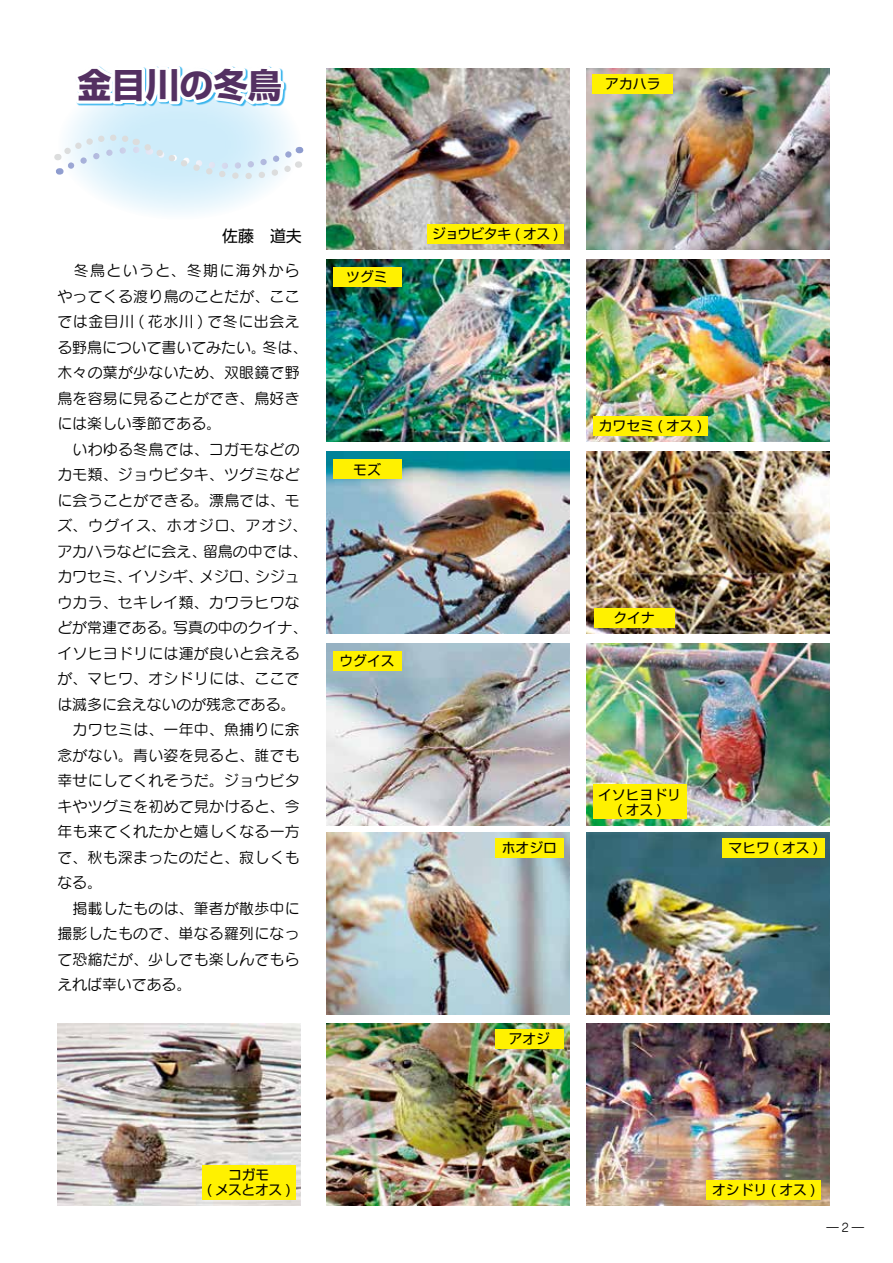
<style>
.page{position:relative;width:893px;height:1263px;background:#fff}
.page>*{position:absolute;margin:0;border:0;box-sizing:border-box;transform-origin:0 0}
.t1{font:700 34.05px "Shin Go Pro";color:#543062}
.t2{font:15.9px "Shin Go Pro";color:#000}
.t3{font:14.85px/25.5px "Seurat Pro M";letter-spacing:.02em;color:#000}
.t4{font:14.85px "Seurat Pro M";color:#000}
.t5{font:14.85px "Seurat Pro M";letter-spacing:.04em;color:#000}
.t6{font:14.85px "Seurat Pro M";letter-spacing:.07em;color:#000}
.t7{font:14.85px "Seurat Pro M";letter-spacing:.1em;color:#000}
.t8{font:13.8px/14.9px "Shin Go Pro";color:#000;text-align:center}
.t9{font:13.8px "Shin Go Pro";letter-spacing:-.05em;color:#000}
.t10{font:13.8px/14.9px "Shin Go Pro";letter-spacing:-.02em;color:#000;text-align:center}
.t11{font:11.7px "Seurat Pro M";color:#000}
</style>
<div class="page">
<svg style="left:57px;top:68px;width:245px;height:152px"></svg>
<svg style="left:70px;top:66px;width:217px;height:45px"></svg>
<img style="left:586px;top:68px;width:243px;height:182px">
<img style="left:586px;top:452px;width:243px;height:182px">
<img style="left:586px;top:832px;width:243px;height:182px">
<img style="left:586px;top:259px;width:243px;height:182px">
<img style="left:586px;top:643px;width:243px;height:182px">
<img style="left:586px;top:1023px;width:243px;height:182px">
<img style="left:326px;top:68px;width:243px;height:182px">
<img style="left:326px;top:452px;width:243px;height:182px">
<img style="left:326px;top:832px;width:243px;height:182px">
<img style="left:326px;top:259px;width:243px;height:182px">
<img style="left:326px;top:643px;width:243px;height:182px">
<img style="left:326px;top:1023px;width:243px;height:182px">
<img style="left:57px;top:1023px;width:243px;height:182px">
<div style="left:593px;top:74px;width:80px;height:19px;background:#fff100"></div>
<div style="left:594px;top:608px;width:80px;height:20px;background:#fff100"></div>
<div style="left:722px;top:838px;width:102px;height:19px;background:#fff100"></div>
<div style="left:593px;top:416px;width:115px;height:19px;background:#fff100"></div>
<div style="left:593px;top:785px;width:93px;height:34px;background:#fff100"></div>
<div style="left:706px;top:1180px;width:115px;height:19px;background:#fff100"></div>
<div style="left:427px;top:225px;width:136px;height:19px;background:#fff100"></div>
<div style="left:333px;top:460px;width:68px;height:19px;background:#fff100"></div>
<div style="left:495px;top:838px;width:68px;height:19px;background:#fff100"></div>
<div style="left:333px;top:267px;width:68px;height:20px;background:#fff100"></div>
<div style="left:333px;top:651px;width:68px;height:19px;background:#fff100"></div>
<div style="left:495px;top:1029px;width:68px;height:19px;background:#fff100"></div>
<div style="left:202px;top:1165px;width:94px;height:34px;background:#fff100"></div>
<svg style="left:57px;top:133px;width:244px;height:57px"></svg>
<h1 class="t1" style="left:78px;top:58px;width:206px">金目川の冬鳥</h1>
<p class="t8" style="left:605px;top:74px;width:57px">アカハラ</p>
<p class="t2" style="left:222px;top:222px;width:81px">佐藤　道夫</p>
<p class="t7" style="left:57px;top:261px;width:244px">　冬鳥というと、冬期に海外から</p>
<p class="t3" style="left:57px;top:283px;width:244px">やってくる渡り鳥のことだが、ここ</p>
<p class="t5" style="left:57px;top:312px;width:244px">では金目川 ( 花水川 ) で冬に出会え</p>
<p class="t3" style="left:263px;top:334px;width:46px">冬は、</p>
<p class="t4" style="left:57px;top:337px;width:210px">る野鳥について書いてみたい。</p>
<p class="t3" style="left:57px;top:359px;width:244px">木々の葉が少ないため、双眼鏡で野</p>
<p class="t3" style="left:57px;top:385px;width:244px">鳥を容易に見ることができ、鳥好き</p>
<p class="t4" style="left:57px;top:414px;width:165px">には楽しい季節である。</p>
<p class="t3" style="left:57px;top:436px;width:244px">　いわゆる冬鳥では、コガモなどの</p>
<p class="t3" style="left:57px;top:461px;width:244px">カモ類、ジョウビタキ、ツグミなど</p>
<p class="t3" style="left:57px;top:487px;width:244px">に会うことができる。漂鳥では、モ</p>
<p class="t6" style="left:57px;top:516px;width:251px">ズ、ウグイス、ホオジロ、アオジ、</p>
<p class="t3" style="left:203px;top:538px;width:106px">留鳥の中では、</p>
<p class="t4" style="left:57px;top:541px;width:150px">アカハラなどに会え、</p>
<p class="t3" style="left:128px;top:563px;width:76px">イソシギ、</p>
<p class="t3" style="left:199px;top:563px;width:61px">メジロ、</p>
<p class="t3" style="left:255px;top:563px;width:46px">シジュ</p>
<p class="t3" style="left:57px;top:563px;width:76px">カワセミ、</p>
<p class="t3" style="left:57px;top:589px;width:244px">ウカラ、セキレイ類、カワラヒワな</p>
<p class="t4" style="left:173px;top:618px;width:135px">写真の中のクイナ、</p>
<p class="t3" style="left:57px;top:614px;width:244px">どが常連である。<br>イソヒヨドリには運が良いと会えるが、マヒワ、オシドリには、ここでは滅多に会えないのが残念である。　カワセミは、一年中、魚捕りに余念がない。青い姿を見ると、誰でも幸せにしてくれそうだ。ジョウビタキやツグミを初めて見かけると、今年も来てくれたかと嬉しくなる一方で、秋も深まったのだと、寂しくもなる。<br>　掲載したものは、筆者が散歩中に撮影したもので、単なる羅列になって恐縮だが、少しでも楽しんでもらえれば幸いである。</p>
<p class="t8" style="left:346px;top:268px;width:43px">ツグミ</p>
<p class="t8" style="left:353px;top:460px;width:29px">モズ</p>
<p class="t8" style="left:339px;top:652px;width:57px">ウグイス</p>
<p class="t9" style="left:432px;top:223px;width:128px">ジョウビタキ ( オス (</p>
<p class="t8" style="left:502px;top:838px;width:57px">ホオジロ</p>
<p class="t8" style="left:509px;top:1030px;width:43px">アオジ</p>
<p class="t8" style="left:599px;top:416px;width:105px">カワセミ ( オス (</p>
<p class="t8" style="left:613px;top:609px;width:43px">クイナ</p>
<p class="t8" style="left:598px;top:785px;width:84px">イソヒヨドリ(オス(</p>
<p class="t8" style="left:728px;top:838px;width:91px">マヒワ ( オス (</p>
<p class="t10" style="left:207px;top:1166px;width:86px">コガモ<br>( メスとオス (</p>
<p class="t8" style="left:712px;top:1180px;width:105px">オシドリ ( オス (</p>
<p class="t11" style="left:827px;top:1220px;width:38px">―2―</p>
</div>
